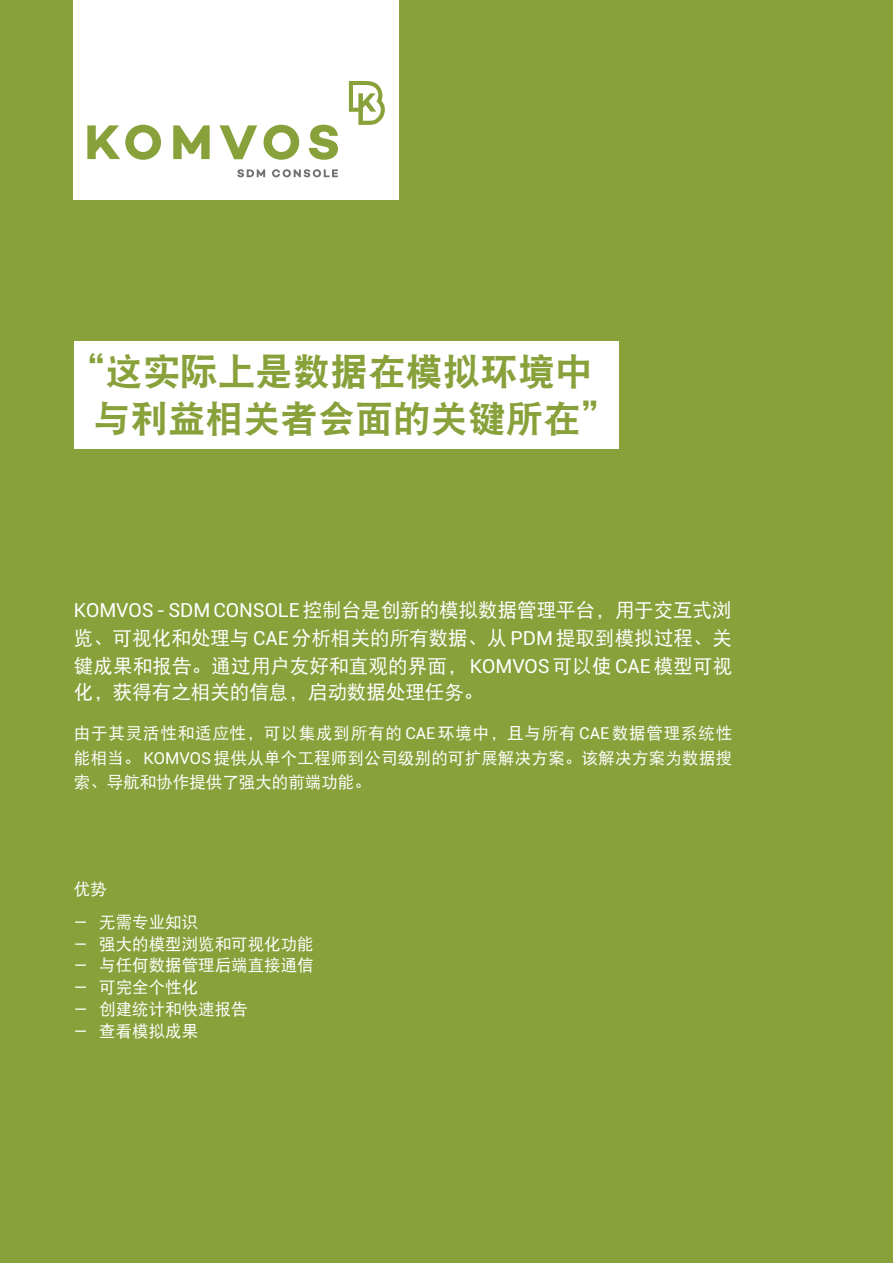
<style>
.page{position:relative;width:893px;height:1263px;background:#89a13a}
.page>*{position:absolute;margin:0;border:0;box-sizing:border-box;transform-origin:0 0}
.t1{font:37.5px "DFP Hei W9";color:#89a13a}
.t2{font:19.5px/28px "DFP Hei W5";color:#fff;text-align:justify}
.t3{font:16.5px/25.8px "DFP Hei W5";letter-spacing:.05em;color:#fff}
.t4{font:16.5px "DFP Hei W5";color:#fff}
.s1{font-family:"Roboto"}
</style>
<div class="page">
<div style="left:74px;top:341px;width:544px;height:48px;background:#fff"></div>
<div style="left:74px;top:388px;width:544px;height:61px;background:#fff"></div>
<div style="left:74px;top:0;width:325px;height:200px;background:#fff"></div>
<svg style="left:237px;top:169px;width:28px;height:8px"></svg>
<svg style="left:272px;top:169px;width:66px;height:8px"></svg>
<svg style="left:87px;top:125px;width:74px;height:35px"></svg>
<svg style="left:173px;top:125px;width:37px;height:34px"></svg>
<svg style="left:220px;top:125px;width:37px;height:34px"></svg>
<svg style="left:264px;top:125px;width:35px;height:35px"></svg>
<svg style="left:309px;top:125px;width:29px;height:35px"></svg>
<svg style="left:349px;top:81px;width:36px;height:44px"></svg>
<h1 class="t1" style="left:68px;top:352px;width:527px">“这实际上是数据在模拟环境中</h1>
<h1 class="t1" style="left:93px;top:400px;width:526px">与利益相关者会⾯的关键所在”</h1>
<p class="t2" style="left:74px;top:596px;width:660px"><span class="s1">KOMVOS - SDM CONSOLE</span> 控制台是创新的模拟数据管理平台，⽤于交互式浏览、可视化和处理与 <span class="s1">CAE</span> 分析相关的所有数据、从 <span class="s1">PDM</span> 提取到模拟过程、关键成果和报告。通过⽤户友好和直观的界⾯， <span class="s1">KOMVOS</span> 可以使 <span class="s1">CAE</span> 模型可视</p>
<p class="t2" style="left:74px;top:678px;width:411px">化，获得有之相关的信息，启动数据处理任务。</p>
<p class="t3" style="left:74px;top:720px;width:660px">由于其灵活性和适应性，可以集成到所有的 <span class="s1">CAE</span> 环境中，且与所有 <span class="s1">CAE</span> 数据管理系统性能相当。 <span class="s1">KOMVOS</span>提供从单个⼯程师到公司级别的可扩展解决⽅案。该解决⽅案为数据搜</p>
<p class="t4" style="left:74px;top:774px;width:299px">索、导航和协作提供了强⼤的前端功能。</p>
<p class="t4" style="left:74px;top:881px;width:34px">优势</p>
<p class="t4" style="left:74px;top:913px;width:126px"><span class="s1">—</span> ⽆需专业知识</p>
<p class="t4" style="left:74px;top:935px;width:241px"><span class="s1">—</span> 强⼤的模型浏览和可视化功能</p>
<p class="t4" style="left:74px;top:957px;width:241px"><span class="s1">—</span> 与任何数据管理后端直接通信</p>
<p class="t4" style="left:74px;top:979px;width:126px"><span class="s1">—</span> 可完全个性化</p>
<p class="t4" style="left:74px;top:1001px;width:175px"><span class="s1">—</span> 创建统计和快速报告</p>
<p class="t4" style="left:74px;top:1022px;width:126px"><span class="s1">—</span> 查看模拟成果</p>
</div>
